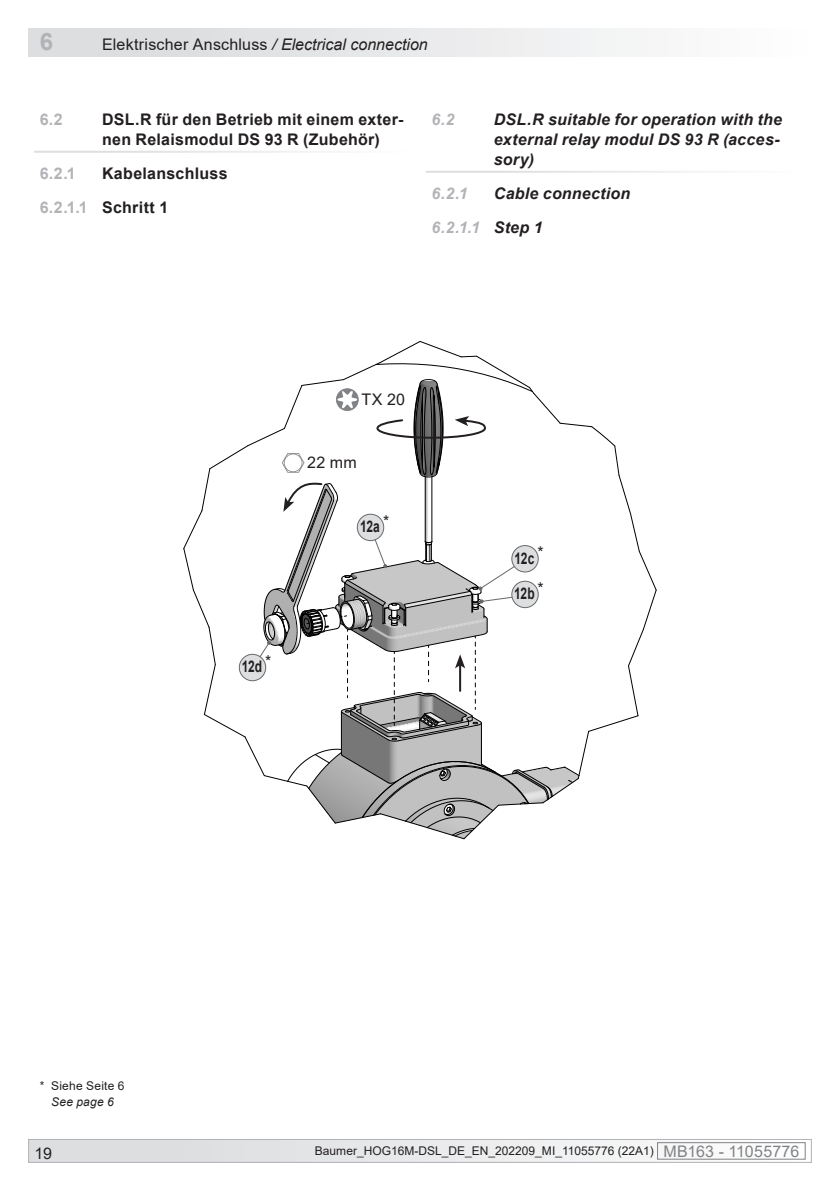
<style>
.page{position:relative;width:840px;height:1191px;background:#fff}
.page>*{position:absolute;margin:0;border:0;box-sizing:border-box;transform-origin:0 0}
.MB-Leiste_oben_links{font:700 24px "Arial";color:#b2b3b7}
.Kapitel_1-1_EN{font:italic 700 16px/20px "Arial";letter-spacing:.015em;color:#231f20}
.Kapitel_1-1_DE{font:700 16px/20px "Arial";letter-spacing:.015em;color:#231f20}
.MB-Leiste_oben_links-2{font:16px "Arial";letter-spacing:.01em;color:#231f20}
.Kapitel_1-1-1-1_DE{font:700 16px "Arial";letter-spacing:.02em;color:#231f20}
.Kapitel_1-1-1_EN{font:italic 700 16px "Arial";letter-spacing:.015em;color:#231f20}
.Kapitel_1-1-1_DE{font:700 16px "Arial";letter-spacing:.015em;color:#231f20}
.Kapitel_1-1-1-1_EN{font:italic 700 16px "Arial";color:#b2b3b7}
.Bezugszahl_Inhalt_mi{font:700 16px "Arial";letter-spacing:-.01em;color:#231f20;scale:.75 1}
.DE_links{font:16px "Arial";letter-spacing:.02em;color:#231f20}
.Kapitel_1-1-1_DE-2{font:700 16px "Arial";color:#b2b3b7}
.Kapitel_1-1-1_EN-2{font:italic 700 16px "Arial";color:#b2b3b7}
.Kapitel_1-1_DE-2{font:700 16px "Arial";color:#b2b3b7}
.Kapitel_1-1_EN-2{font:italic 700 16px "Arial";color:#b2b3b7}
.t1{font:12px "Arial";color:#231f20}
.t2{font:12px/16px "Arial";letter-spacing:.02em;color:#231f20;text-align:center}
.s1{font-style:italic}
.s2{color:#b2b3b7}
.s3{color:#231f20}
.s4{font-size:16px;color:#808285}
</style>
<div class="page">
<div style="left:29px;top:1139px;width:781px;height:23px;background:linear-gradient(to right,#dbdcdf,#f5f5f5)"></div>
<div style="left:657px;top:1142px;width:148px;height:17px;border:1px solid #808285"></div>
<div style="left:28px;top:1139px;width:783px;height:23px;border:1px solid #b2b3b7"></div>
<div style="left:28px;top:28px;width:783px;height:29px;background:linear-gradient(to right,#d8d9db,#fdfdfd)"></div>
<svg style="left:183px;top:341px;width:473px;height:498px"></svg>
<p class="MB-Leiste_oben_links" style="left:40px;top:24px;width:15px">6</p>
<p class="MB-Leiste_oben_links-2" style="left:102px;top:33px;width:327px">Elektrischer Anschluss <span class="s1">/ Electrical connection</span></p>
<p class="Kapitel_1-1_DE-2" style="left:40px;top:108px;width:25px">6.2</p>
<p class="Kapitel_1-1_DE" style="left:102px;top:110px;width:302px">DSL.R für den Betrieb mit einem exter&shy;nen Relaismodul DS 93 R (Zubehör)</p>
<p class="Kapitel_1-1-1_DE-2" style="left:40px;top:162px;width:37px">6.2.1</p>
<p class="Kapitel_1-1-1_DE" style="left:102px;top:162px;width:127px">Kabelanschluss</p>
<p class="Kapitel_1-1-1-1_DE" style="left:40px;top:196px;width:130px"><span class="s2">6.2.1.1</span> Schritt 1</p>
<p class="Kapitel_1-1_EN-2" style="left:431px;top:109px;width:25px">6.2</p>
<p class="Kapitel_1-1_EN" style="left:493px;top:110px;width:289px">DSL.R suitable for operation with the external relay modul DS 93 R (acces&shy;sory)</p>
<p class="Kapitel_1-1-1_EN-2" style="left:431px;top:183px;width:38px">6.2.1</p>
<p class="Kapitel_1-1-1_EN" style="left:493px;top:183px;width:138px">Cable connection</p>
<p class="Kapitel_1-1-1-1_EN" style="left:431px;top:217px;width:113px">6.2.1.1 <span class="s3">Step 1</span></p>
<p class="DE_links" style="left:361px;top:389px;width:45px">TX 20</p>
<p class="DE_links" style="left:307px;top:451px;width:51px">22 mm</p>
<p class="DE_links" style="left:383px;top:510px;width:8px">*</p>
<p class="Bezugszahl_Inhalt_mi" style="left:360px;top:515px;width:28px">12a</p>
<p class="DE_links" style="left:265px;top:650px;width:8px">*</p>
<p class="Bezugszahl_Inhalt_mi" style="left:241px;top:655px;width:29px">12d</p>
<p class="DE_links" style="left:537px;top:541px;width:8px">*</p>
<p class="Bezugszahl_Inhalt_mi" style="left:514px;top:546px;width:28px">12c</p>
<p class="DE_links" style="left:537px;top:577px;width:8px">*</p>
<p class="Bezugszahl_Inhalt_mi" style="left:514px;top:582px;width:29px">12b</p>
<p class="t2" style="left:40px;top:1077px;width:86px">* Siehe Seite 6<br><span class="s1">See page 6</span></p>
<p class="MB-Leiste_oben_links-2" style="left:35px;top:1142px;width:19px">19</p>
<p class="t1" style="left:315px;top:1143px;width:485px">Baumer_HOG16M-DSL_DE_EN_202209_MI_11055776 (22A1) <span class="s4">MB163 - 11055776</span></p>
</div>
